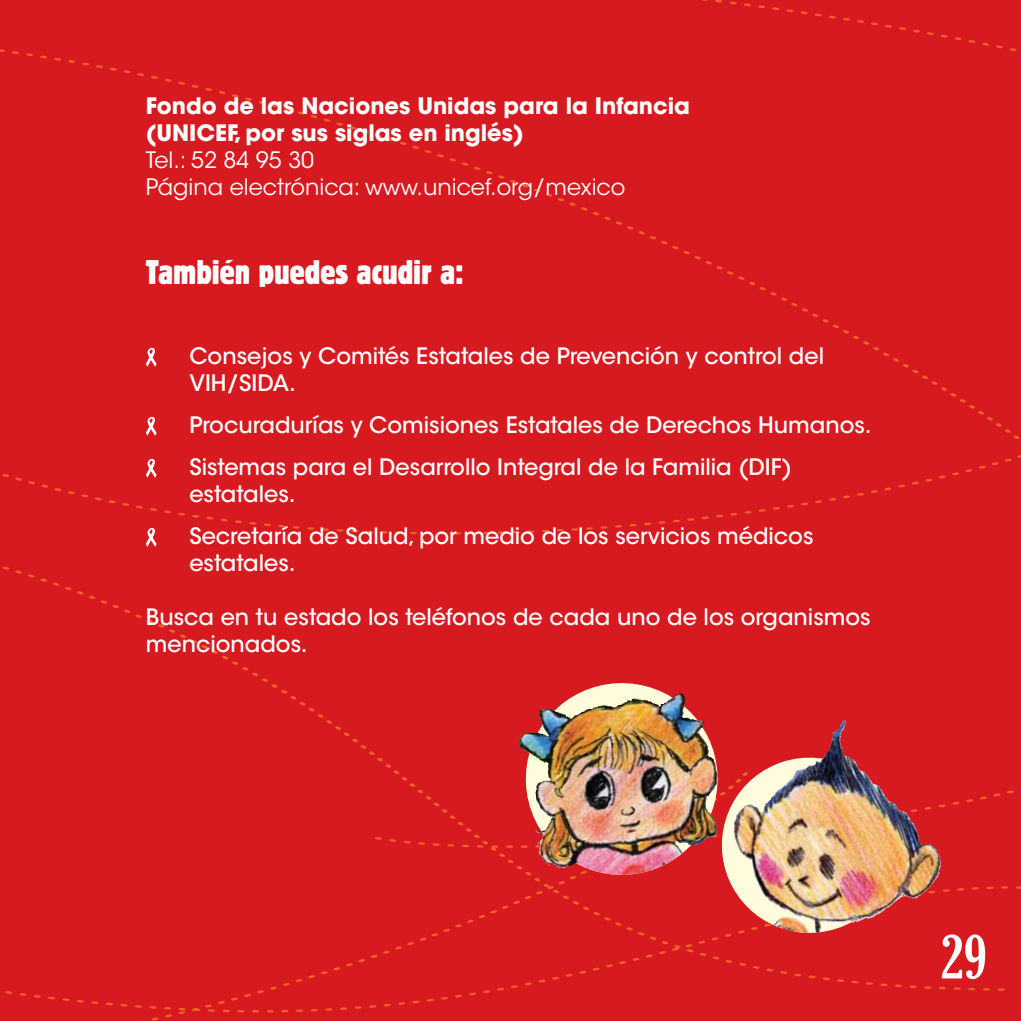
<style>
.page{position:relative;width:1021px;height:1021px;background:#fff}
.page>*{position:absolute;margin:0;border:0;box-sizing:border-box;transform-origin:0 0}
.Titulo_1{font:extra-condensed 60px "Gloucester";color:#fff}
.Subtitulo{font:condensed 36px "Block T";color:#fff}
.Texto_general_Blanco{font:500 22.5px/27px "ITC Avant Garde Std";color:#fff}
.Texto_general_Blanco-2{font:700 22.5px/27px "ITC Avant Garde Std";color:#fff}
.Texto_general_Blanco-3{font:22.5px "ITC Avant Garde Std";color:#fff}
</style>
<div class="page">
<div style="left:752px;top:618px;width:268px;height:402px;background:#d71920"></div>
<div style="left:0;top:618px;width:1007px;height:373px;background:#d71920"></div>
<div style="left:362px;top:764px;width:658px;height:106px;background:#d71920"></div>
<div style="left:0;top:770px;width:752px;height:250px;background:#d71920"></div>
<div style="left:0;top:273px;width:1020px;height:345px;background:#d71920"></div>
<div style="left:0;top:0;width:1020px;height:273px;background:#d71920"></div>
<img style="left:518px;top:693px;width:5px;height:175px">
<img style="left:523px;top:681px;width:377px;height:255px">
<img style="left:733px;top:923px;width:167px;height:9px">
<img style="left:733px;top:720px;width:206px;height:203px">
<svg style="left:146px;top:348px;width:11px;height:19px"></svg>
<svg style="left:146px;top:417px;width:11px;height:19px"></svg>
<svg style="left:146px;top:459px;width:11px;height:19px"></svg>
<svg style="left:146px;top:528px;width:11px;height:19px"></svg>
<p class="Texto_general_Blanco-2" style="left:146px;top:92px;width:545px">Fondo de las Naciones Unidas para la Infancia (UNICEF, por sus siglas en inglés)</p>
<p class="Texto_general_Blanco-3" style="left:146px;top:146px;width:170px">Tel.: 52 84 95 30</p>
<p class="Texto_general_Blanco-3" style="left:146px;top:173px;width:481px">Página electrónica: www.unicef.org/mexico</p>
<p class="Subtitulo" style="left:146px;top:253px;width:319px">También puedes acudir a:</p>
<p class="Texto_general_Blanco" style="left:189px;top:342px;width:636px">Consejos y Comités Estatales de Prevención y control del<br>VIH/SIDA.</p>
<p class="Texto_general_Blanco" style="left:189px;top:411px;width:683px">Procuradurías y Comisiones Estatales de Derechos Humanos.</p>
<p class="Texto_general_Blanco" style="left:189px;top:453px;width:604px">Sistemas para el Desarrollo Integral de la Familia (DIF) estatales.</p>
<p class="Texto_general_Blanco" style="left:189px;top:522px;width:625px">Secretaría de Salud, por medio de los servicios médicos estatales.</p>
<p class="Texto_general_Blanco" style="left:146px;top:603px;width:726px">Busca en tu estado los teléfonos de cada uno de los organismos mencionados.</p>
<p class="Titulo_1" style="left:940px;top:921px;width:48px">29</p>
</div>
